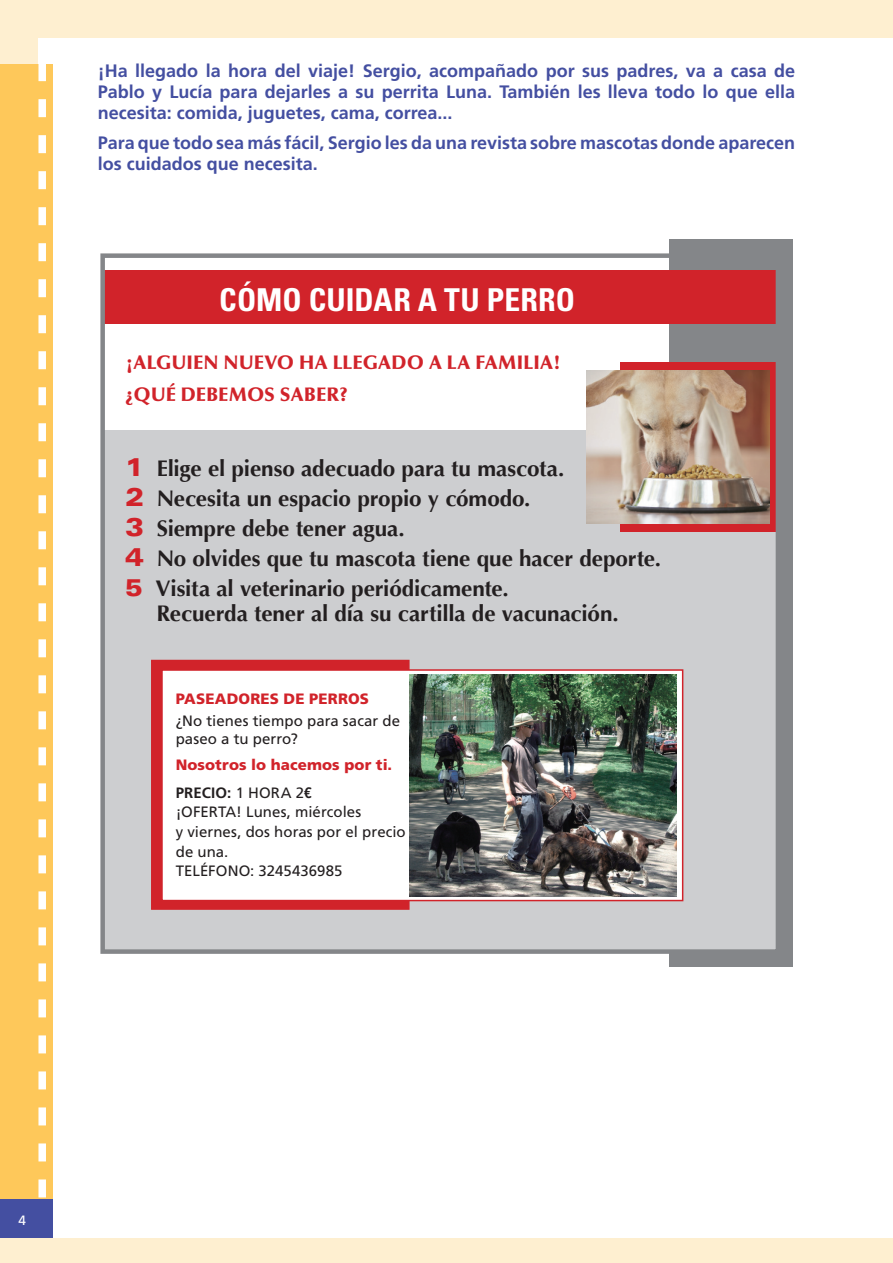
<style>
.page{position:relative;width:893px;height:1263px;background:#feefd0}
.page>*{position:absolute;margin:0;border:0;box-sizing:border-box;transform-origin:0 0}
.t1{font:700 condensed 31.5px "Univers LT Std";letter-spacing:.005em;color:#fff}
.t2{font:700 22.5px/30px "Optima";letter-spacing:-.005em;color:#231f20}
.t3{font:900 19.5px/31.5px "Optima LT Std";letter-spacing:.01em;color:#d1232a}
.t4{font:700 18px/21px "Frutiger LT Std";color:#444fa1;text-align:justify}
.t5{font:15px/19.5px "Frutiger LT Std";letter-spacing:.005em;color:#231f20}
.t6{font:900 15px/28px "Frutiger LT Std";letter-spacing:.01em;color:#d1232a}
.t7{font:13.5px "Frutiger LT Std";color:#fff}
.s1{font-family:"Univers LT Std";font-weight:900;font-stretch:expanded;font-size:25.5px;color:#d1232a}
.s2{font-family:"Univers LT Std";font-weight:900;font-stretch:expanded;font-size:24px;color:#d1232a}
.s3{font-weight:700;color:#231f20}
.s4{font-weight:400;color:#231f20}
.s5{font-family:"Helvetica Rounded LT Std";font-weight:700;font-stretch:condensed;color:#231f20}
</style>
<div class="page">
<div style="left:38px;top:38px;width:855px;height:1199px;background:#fff"></div>
<div style="left:0;top:64px;width:52px;height:1173px;background:#fec85a"></div>
<div style="left:0;top:1199px;width:52px;height:38px;background:#444fa1"></div>
<svg style="left:38px;top:64px;width:8px;height:1133px"></svg>
<div style="left:669px;top:239px;width:124px;height:727px;background:#848689"></div>
<div style="left:102px;top:430px;width:676px;height:521px;background:#cdced0"></div>
<div style="left:103px;top:271px;width:675px;height:53px;background:#d1232a"></div>
<div style="left:151px;top:660px;width:259px;height:250px;background:#d1232a;border:2px solid #d1232a"></div>
<div style="left:161px;top:669px;width:522px;height:232px;background:#fff;border:2px solid #d1232a"></div>
<img style="left:410px;top:674px;width:267px;height:222px">
<div style="left:620px;top:362px;width:158px;height:169px;background:#d1232a"></div>
<img style="left:586px;top:370px;width:183px;height:153px">
<div style="left:100px;top:253px;width:680px;height:701px;border:4px solid #848689"></div>
<p class="t4" style="left:98px;top:61px;width:699px">¡Ha llegado la hora del viaje! Sergio, acompañado por sus padres, va a casa de Pablo y Lucía para dejarles a su perrita Luna. También les lleva todo lo que ella necesita: comida, juguetes, cama, correa...</p>
<p class="t4" style="left:98px;top:132px;width:699px">Para que todo sea más fácil, Sergio les da una revista sobre mascotas donde aparecen los cuidados que necesita.</p>
<h1 class="t1" style="left:219px;top:280px;width:357px">CÓMO CUIDAR A TU PERRO</h1>
<p class="t3" style="left:125px;top:347px;width:438px">¡ALGUIEN NUEVO HA LLEGADO A LA FAMILIA! ¿QUÉ DEBEMOS SABER?</p>
<p class="t2" style="left:125px;top:454px;width:537px"><span class="s1">1</span> Elige el pienso adecuado para tu mascota.<br><span class="s1">2</span> Necesita un espacio propio y cómodo.<br><span class="s1">3</span> Siempre debe tener agua.<br><span class="s1">4</span> No olvides que tu mascota tiene que hacer deporte.<br><span class="s2">5</span> Visita al veterinario periódicamente.</p>
<p class="t2" style="left:157px;top:599px;width:464px">Recuerda tener al día su cartilla de vacunación.</p>
<p class="t6" style="left:176px;top:685px;width:195px">PASEADORES DE PERROS</p>
<p class="t5" style="left:176px;top:712px;width:226px;line-height:18px">¿No tienes tiempo para sacar de paseo a tu perro?</p>
<p class="t6" style="left:176px;top:751px;width:218px">Nosotros lo hacemos por ti.<br><span class="s3">PRECIO:</span> <span class="s4">1 HORA 2</span><span class="s5">€</span></p>
<p class="t5" style="left:176px;top:803px;width:232px">¡OFERTA! Lunes, miércoles<br>y viernes, dos horas por el precio de una.<br>TELÉFONO: 3245436985</p>
<p class="t7" style="left:18px;top:1212px;width:9px">4</p>
</div>
